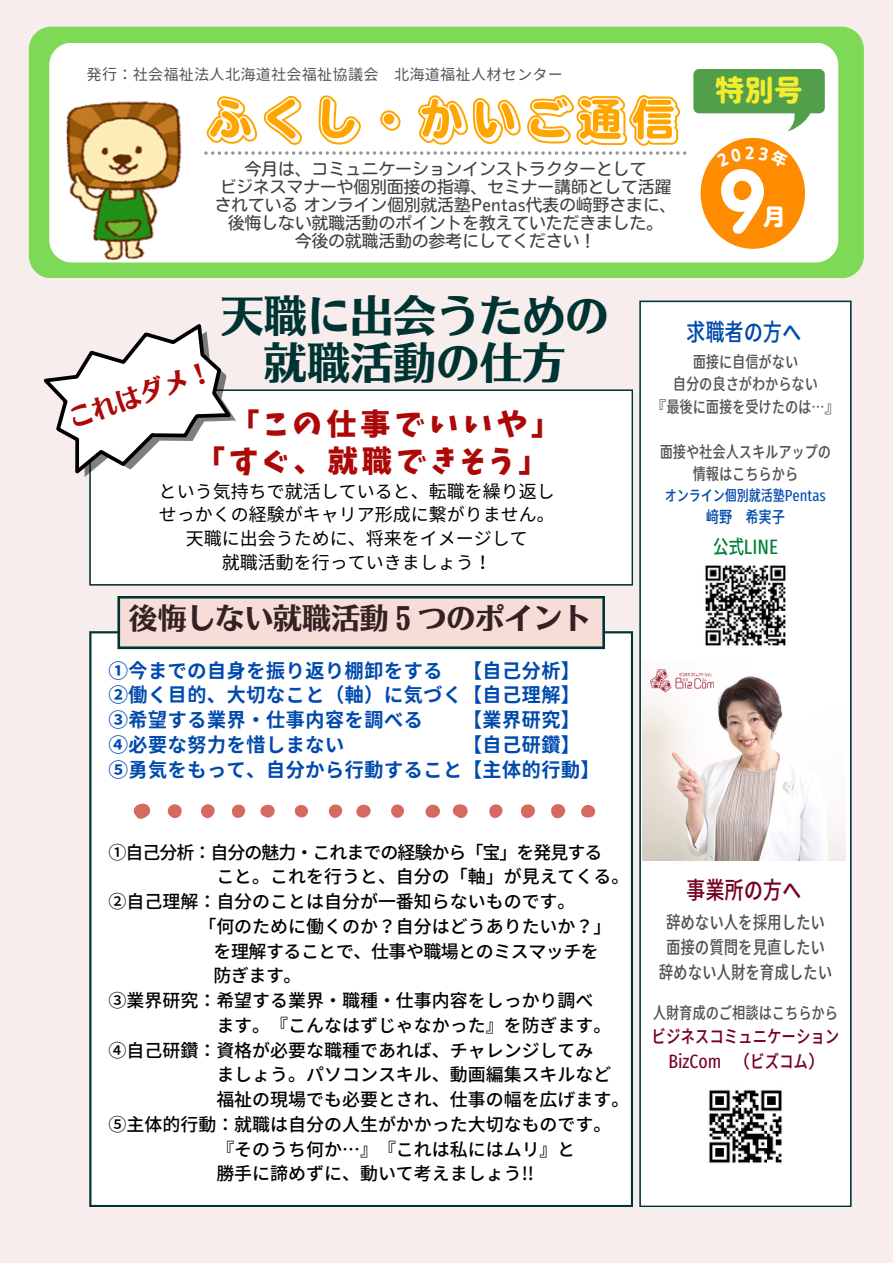
<style>
.page{position:relative;width:893px;height:1264px;background:#fff}
.page>*{position:absolute;margin:0;border:0;box-sizing:border-box;transform-origin:0 0}
.t1{font:75.75px "Nud Motoya Maru Std W6";color:#fff}
.t2{font:52.8px "Mty Sousyoku Em Mr Jis W6";color:#ffa500}
.t3{font:43.05px "Motoya Aporo Std W6";color:#003432}
.t4{font:30px "Keifont";letter-spacing:.14em;color:#ad0808}
.t5{font:29.25px "Corporate Logo Rounded";color:#f4ec2e}
.t6{font:28.95px "Motoya Aporo Std W6";color:#342121}
.t7{font:25.05px "Motoya Aporo Std W6";color:#ad0808}
.t8{font:500 extra-condensed 24px "Glow Sans J";color:#760222}
.t9{font:500 extra-condensed 24px "Glow Sans J";color:#004aad}
.t10{font:22.2px "Nud Motoya Maru Std W6";color:#fff}
.t11{font:700 19.65px "Glow Sans J";color:#004aad}
.t12{font:500 extra-condensed 19.5px "Glow Sans J";color:#008037}
.t13{font:500 18px "Noto Sans JP";color:#000}
.t14{font:18px "Noto Sans JP";color:#000}
.t15{font:500 extra-condensed 18px "Glow Sans J";color:#545454}
.t16{font:500 18px "Noto Sans JP";letter-spacing:-.055em;color:#000}
.t17{font:500 extra-condensed 18px "Glow Sans J";color:#760222}
.t18{font:500 18px "Noto Sans JP";letter-spacing:-.025em;color:#000}
.t19{font:16.5px "Nud Motoya Maru Std W3";letter-spacing:.015em;color:#404040}
.t20{font:500 extra-condensed 16.5px "Glow Sans J";color:#545454}
.t21{font:500 extra-condensed 16.5px "Glow Sans J";color:#004aad}
.t22{font:15.15px "Gen Jyuu Gothic";letter-spacing:.015em;color:#545454}
.t23{font:500 extra-condensed 15px "Glow Sans J";color:#004aad}
</style>
<div class="page">
<div style="left:0;top:0;width:892px;height:1262px;background:#f6edec"></div>
<div style="left:639px;top:300px;width:212px;height:907px;background:#fff"></div>
<div style="left:89px;top:631px;width:544px;height:576px;background:#fff"></div>
<svg style="left:117px;top:596px;width:488px;height:53px;background:#dccbc6"></svg>
<svg style="left:133px;top:803px;width:18px;height:15px"></svg>
<svg style="left:452px;top:804px;width:16px;height:14px"></svg>
<div style="left:551px;top:804px;width:14px;height:14px;background:#d46a60;border-radius:50%"></div>
<div style="left:521px;top:804px;width:14px;height:14px;background:#d46a60;border-radius:7px"></div>
<div style="left:168px;top:804px;width:14px;height:14px;background:#d46a60;border-radius:50%"></div>
<svg style="left:424px;top:804px;width:16px;height:14px"></svg>
<div style="left:201px;top:804px;width:14px;height:14px;background:#d46a60;border-radius:50%"></div>
<div style="left:356px;top:804px;width:15px;height:13px;background:#d46a60;border-radius:50%"></div>
<svg style="left:259px;top:804px;width:16px;height:14px"></svg>
<div style="left:489px;top:804px;width:13px;height:14px;background:#d46a60;border-radius:6px"></div>
<svg style="left:581px;top:804px;width:15px;height:13px"></svg>
<div style="left:329px;top:804px;width:13px;height:14px;background:#d46a60;border-radius:50%"></div>
<div style="left:232px;top:804px;width:13px;height:13px;background:#d46a60;border-radius:6px"></div>
<svg style="left:391px;top:804px;width:13px;height:13px"></svg>
<div style="left:294px;top:805px;width:14px;height:12px;background:#d46a60;border-radius:50%"></div>
<div style="left:89px;top:389px;width:544px;height:196px;background:#fff"></div>
<img style="left:698px;top:1079px;width:94px;height:94px">
<img style="left:697px;top:557px;width:96px;height:96px">
<img style="left:642px;top:661px;width:203px;height:199px">
<img style="left:650px;top:665px;width:63px;height:32px">
<svg style="left:43px;top:324px;width:202px;height:161px"></svg>
<div style="left:29px;top:27px;width:834px;height:251px;background:#7ed957;border-radius:22px"></div>
<div style="left:49px;top:43px;width:789px;height:219px;background:#fff;border-radius:22px"></div>
<img style="left:55px;top:101px;width:133px;height:162px">
<svg style="left:693px;top:69px;width:131px;height:62px"></svg>
<div style="left:700px;top:138px;width:105px;height:111px;background:#ff8c00;border-radius:50%"></div>
<svg style="left:204px;top:151px;width:482px;height:4px"></svg>
<svg style="left:716px;top:146px;width:73px;height:8px"></svg>
<p class="t22" style="left:87px;top:64px;width:478px">発行：社会福祉法人北海道社会福祉協議会 北海道福祉人材センター</p>
<p class="t2" style="left:205px;top:94px;width:477px">ふくし・かいご通信</p>
<p class="t19" style="left:245px;top:160px;width:403px">今月は、コミュニケーションインストラクターとして</p>
<p class="t19" style="left:220px;top:178px;width:453px">ビジネスマナーや個別面接の指導、セミナー講師として活躍</p>
<p class="t19" style="left:215px;top:196px;width:463px">されているオンライン個別就活塾Pentas代表の﨑野さまに、</p>
<p class="t19" style="left:228px;top:214px;width:436px">後悔しない就職活動のポイントを教えていただきました。</p>
<p class="t19" style="left:295px;top:232px;width:302px">今後の就職活動の参考にしてください！</p>
<p class="t5" style="left:715px;top:76px;width:89px">特別号</p>
<p class="t1" style="left:718px;top:163px;width:49px">9</p>
<p class="t10" style="left:763px;top:205px;width:20px">月</p>
<p class="t3" style="left:221px;top:294px;width:389px">天職に出会うための</p>
<p class="t3" style="left:264px;top:341px;width:301px">就職活動の仕方</p>
<p class="t7" style="left:65px;top:407px;width:152px;rotate:-19deg">これはダメ！</p>
<p class="t4" style="left:229px;top:409px;width:333px">「この仕事でいいや」</p>
<p class="t4" style="left:195px;top:446px;width:355px">「すぐ、就職できそう」</p>
<p class="t14" style="left:159px;top:477px;width:397px">という気持ちで就活していると、転職を繰り返し</p>
<p class="t14" style="left:159px;top:500px;width:397px">せっかくの経験がキャリア形成に繋がりません。</p>
<p class="t14" style="left:186px;top:524px;width:343px">天職に出会うために、将来をイメージして</p>
<p class="t14" style="left:222px;top:547px;width:271px">就職活動を行っていきましょう！</p>
<p class="t6" style="left:129px;top:603px;width:463px">後悔しない就職活動５つのポイント</p>
<p class="t11" style="left:109px;top:655px;width:473px">①今までの自身を振り返り棚卸をする 【自己分析】</p>
<p class="t11" style="left:109px;top:679px;width:473px">②働く目的、大切なこと（軸）に気づく【自己理解】</p>
<p class="t11" style="left:109px;top:704px;width:316px">③希望する業界・ 仕事内容を調べる</p>
<p class="t11" style="left:462px;top:704px;width:119px">【業界研究】</p>
<p class="t11" style="left:109px;top:729px;width:237px">④必要な努力を惜しまない</p>
<p class="t11" style="left:462px;top:729px;width:119px">【自己研鑽】</p>
<p class="t11" style="left:109px;top:754px;width:493px">⑤勇気をもって、自分から行動すること【主体的行動】</p>
<p class="t16" style="left:109px;top:837px;width:495px">①自己分析：自分の魅力・これまでの経験から「宝」を発見する</p>
<p class="t13" style="left:216px;top:862px;width:414px">こと。これを行うと、自分の「軸」が見えてくる。</p>
<p class="t13" style="left:109px;top:887px;width:468px">②自己理解：自分のことは自分が一番知らないものです。</p>
<p class="t13" style="left:198px;top:912px;width:414px">「何のために働くのか？自分はどうありたいか？」</p>
<p class="t18" style="left:213px;top:936px;width:387px">を理解することで、仕事や職場とのミスマッチを</p>
<p class="t13" style="left:213px;top:961px;width:89px">防ぎます。</p>
<p class="t13" style="left:109px;top:986px;width:486px">③業界研究：希望する業界・職種・仕事内容をしっかり調べ</p>
<p class="t13" style="left:216px;top:1011px;width:396px">ます。『こんなはずじゃなかった』を防ぎます。</p>
<p class="t13" style="left:109px;top:1035px;width:486px">④自己研鑽：資格が必要な職種であれば、チャレンジしてみ</p>
<p class="t13" style="left:216px;top:1060px;width:396px">ましょう。パソコンスキル、動画編集スキルなど</p>
<p class="t13" style="left:216px;top:1085px;width:414px">福祉の現場でも必要とされ、仕事の幅を広げます。</p>
<p class="t13" style="left:109px;top:1109px;width:504px">⑤主体的行動：就職は自分の人生がかかった大切なものです。</p>
<p class="t13" style="left:216px;top:1134px;width:360px">『そのうち何か…』『これは私にはムリ』と</p>
<p class="t13" style="left:216px;top:1159px;width:319px">勝手に諦めずに、動いて考えましょう!!</p>
<p class="t9" style="left:686px;top:313px;width:117px">求職者の方へ</p>
<p class="t20" style="left:692px;top:348px;width:107px">面接に自信がない</p>
<p class="t20" style="left:673px;top:371px;width:146px">自分の良さがわからない</p>
<p class="t20" style="left:653px;top:393px;width:186px">『最後に面接を受けたのは…』</p>
<p class="t20" style="left:659px;top:438px;width:173px">面接や社会人スキルアップの</p>
<p class="t20" style="left:692px;top:461px;width:107px">情報はこちらから</p>
<p class="t23" style="left:665px;top:484px;width:162px">オンライン個別就活塾Pentas</p>
<p class="t21" style="left:705px;top:503px;width:78px">﨑野 希実子</p>
<p class="t12" style="left:712px;top:531px;width:67px">公式LINE</p>
<p class="t8" style="left:686px;top:871px;width:117px">事業所の方へ</p>
<p class="t15" style="left:666px;top:907px;width:160px">辞めない人を採用したい</p>
<p class="t15" style="left:666px;top:932px;width:160px">面接の質問を見直したい</p>
<p class="t15" style="left:658px;top:958px;width:175px">辞めない人財を育成したい</p>
<p class="t20" style="left:652px;top:999px;width:187px">人財育成のご相談はこちらから</p>
<p class="t17" style="left:651px;top:1022px;width:189px">ビジネスコミュニケーション</p>
<p class="t17" style="left:668px;top:1047px;width:156px">BizCom （ビズコム）</p>
</div>
